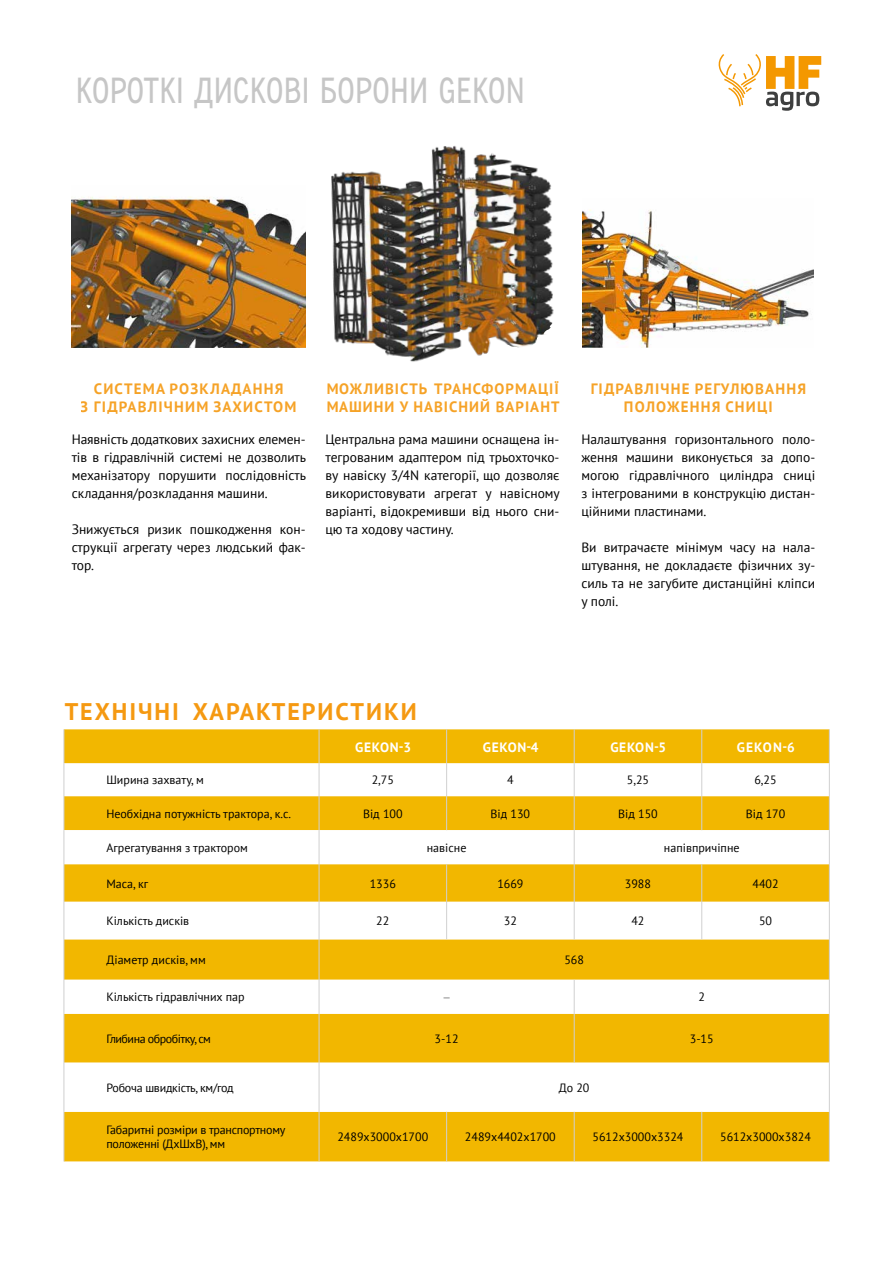
<style>
.page{position:relative;width:893px;height:1263px;background:#fff}
.page>*{position:absolute;margin:0;border:0;box-sizing:border-box;transform-origin:0 0}
.t1{font:36.15px "Leftonade";letter-spacing:.01em;color:#c6c6c6;scale:.87 1}
.t2{font:700 24px "PT Sans";letter-spacing:.08em;color:#f59911}
.t3{font:700 15px/18px "PT Sans";letter-spacing:.08em;color:#f59911;text-align:center}
.t4{font:13.5px/18px "PT Sans";color:#000;text-align:justify}
.t5{font:700 13.5px "PT Sans";letter-spacing:.05em;color:#fff}
.t6{font:12px "PT Sans";color:#000}
.t7{font:12px/13.5px "PT Sans";letter-spacing:-.02em;color:#000}
.t8{font:12px "PT Sans";letter-spacing:-.04em;color:#000}
.t9{font:100 condensed 12px "Helvetica Neue LT Std";color:#000}
</style>
<div class="page">
<svg style="left:718px;top:54px;width:103px;height:57px"></svg>
<img style="left:582px;top:209px;width:231px;height:139px">
<img style="left:72px;top:196px;width:234px;height:152px">
<img style="left:331px;top:145px;width:223px;height:217px">
<svg style="left:503px;top:320px;width:51px;height:42px"></svg>
<div style="left:65px;top:729px;width:764px;height:432px;background:#f2b700"></div>
<svg style="left:65px;top:763px;width:764px;height:349px"></svg>
<svg style="left:65px;top:830px;width:764px;height:109px"></svg>
<hr style="left:64px;top:729px;width:1px;height:34px;background:#d0d0d0">
<hr style="left:319px;top:729px;width:1px;height:34px;background:#d0d0d0">
<hr style="left:446px;top:729px;width:1px;height:34px;background:#d0d0d0">
<hr style="left:574px;top:729px;width:1px;height:34px;background:#d0d0d0">
<hr style="left:701px;top:729px;width:1px;height:34px;background:#d0d0d0">
<hr style="left:829px;top:729px;width:1px;height:34px;background:#d0d0d0">
<hr style="left:701px;top:763px;width:1px;height:33px;background:#d0d0d0">
<hr style="left:829px;top:763px;width:1px;height:33px;background:#d0d0d0">
<hr style="left:64px;top:796px;width:1px;height:34px;background:#d0d0d0">
<hr style="left:319px;top:796px;width:1px;height:34px;background:#d0d0d0">
<hr style="left:701px;top:796px;width:1px;height:34px;background:#d0d0d0">
<hr style="left:829px;top:796px;width:1px;height:34px;background:#d0d0d0">
<hr style="left:829px;top:830px;width:1px;height:34px;background:#d0d0d0">
<hr style="left:64px;top:864px;width:1px;height:38px;background:#d0d0d0">
<hr style="left:319px;top:864px;width:1px;height:38px;background:#d0d0d0">
<hr style="left:829px;top:864px;width:1px;height:38px;background:#d0d0d0">
<hr style="left:701px;top:902px;width:1px;height:37px;background:#d0d0d0">
<hr style="left:829px;top:902px;width:1px;height:37px;background:#d0d0d0">
<hr style="left:64px;top:939px;width:1px;height:41px;background:#d0d0d0">
<hr style="left:319px;top:939px;width:1px;height:41px;background:#d0d0d0">
<hr style="left:829px;top:939px;width:1px;height:41px;background:#d0d0d0">
<hr style="left:64px;top:1014px;width:1px;height:49px;background:#d0d0d0">
<hr style="left:319px;top:1014px;width:1px;height:49px;background:#d0d0d0">
<hr style="left:829px;top:1014px;width:1px;height:49px;background:#d0d0d0">
<hr style="left:64px;top:1112px;width:1px;height:49px;background:#d0d0d0">
<hr style="left:319px;top:1112px;width:1px;height:49px;background:#d0d0d0">
<hr style="left:446px;top:1112px;width:1px;height:49px;background:#d0d0d0">
<hr style="left:574px;top:1112px;width:1px;height:49px;background:#d0d0d0">
<hr style="left:701px;top:1112px;width:1px;height:49px;background:#d0d0d0">
<hr style="left:829px;top:1112px;width:1px;height:49px;background:#d0d0d0">
<hr style="left:64px;top:763px;width:1px;height:33px;background:#d0d0d0">
<hr style="left:319px;top:763px;width:1px;height:33px;background:#d0d0d0">
<hr style="left:64px;top:830px;width:1px;height:34px;background:#d0d0d0">
<hr style="left:319px;top:830px;width:1px;height:34px;background:#d0d0d0">
<hr style="left:701px;top:864px;width:1px;height:38px;background:#d0d0d0">
<hr style="left:64px;top:902px;width:1px;height:37px;background:#d0d0d0">
<hr style="left:319px;top:902px;width:1px;height:37px;background:#d0d0d0">
<hr style="left:64px;top:980px;width:1px;height:34px;background:#d0d0d0">
<hr style="left:319px;top:980px;width:1px;height:34px;background:#d0d0d0">
<hr style="left:829px;top:980px;width:1px;height:34px;background:#d0d0d0">
<hr style="left:64px;top:1063px;width:1px;height:49px;background:#d0d0d0">
<hr style="left:319px;top:1063px;width:1px;height:49px;background:#d0d0d0">
<hr style="left:829px;top:1063px;width:1px;height:49px;background:#d0d0d0">
<hr style="left:446px;top:763px;width:1px;height:33px;background:#d0d0d0">
<hr style="left:574px;top:864px;width:1px;height:38px;background:#d0d0d0">
<hr style="left:446px;top:902px;width:1px;height:37px;background:#d0d0d0">
<hr style="left:574px;top:763px;width:1px;height:33px;background:#d0d0d0">
<hr style="left:446px;top:796px;width:1px;height:34px;background:#d0d0d0">
<hr style="left:574px;top:796px;width:1px;height:34px;background:#d0d0d0">
<hr style="left:574px;top:830px;width:1px;height:34px;background:#d0d0d0">
<hr style="left:446px;top:864px;width:1px;height:38px;background:#d0d0d0">
<hr style="left:574px;top:902px;width:1px;height:37px;background:#d0d0d0">
<hr style="left:574px;top:980px;width:1px;height:34px;background:#d0d0d0">
<hr style="left:574px;top:1014px;width:1px;height:49px;background:#d0d0d0">
<h1 class="t1" style="left:76px;top:63px;width:518px">КОРОТКІ ДИСКОВІ БОРОНИ GEKON</h1>
<p class="t3" style="left:81px;top:380px;width:217px">СИСТЕМА РОЗКЛАДАННЯ<br>З ГІДРАВЛІЧНИМ ЗАХИСТОМ</p>
<p class="t3" style="left:326px;top:380px;width:235px;text-align:left">МОЖЛИВІСТЬ ТРАНСФОРМАЦІЇ<br>МАШИНИ У НАВІСНИЙ ВАРІАНТ</p>
<p class="t3" style="left:590px;top:380px;width:217px">ГІДРАВЛІЧНЕ РЕГУЛЮВАННЯ<br>ПОЛОЖЕННЯ СНИЦІ</p>
<p class="t4" style="left:72px;top:430px;width:236px">Наявність додаткових захисних елемен&shy;тів в гідравлічній системі не дозволить механізатору порушити послідовність складання/розкладання машини.</p>
<p class="t4" style="left:72px;top:520px;width:235px">Знижується ризик пошкодження кон&shy;струкції агрегату через людський фак&shy;тор.</p>
<p class="t4" style="left:326px;top:430px;width:236px">Центральна рама машини оснащена ін&shy;тегрованим адаптером під трьохточко&shy;ву навіску 3/4N категорії, що дозволяє використовувати агрегат у навісному варіанті, відокремивши від нього сни&shy;цю та ходову частину.</p>
<p class="t4" style="left:581px;top:430px;width:235px">Налаштування горизонтального поло&shy;ження машини виконується за допо&shy;могою гідравлічного циліндра сниці з інтегрованими в конструкцію дистан&shy;ційними пластинами.</p>
<p class="t4" style="left:581px;top:538px;width:235px">Ви витрачаєте мінімум часу на нала&shy;штування, не докладаєте фізичних зу&shy;силь та не загубите дистанційні кліпси у полі.</p>
<h2 class="t2" style="left:65px;top:696px;width:354px">ТЕХНІЧНІ ХАРАКТЕРИСТИКИ</h2>
<p class="t5" style="left:355px;top:738px;width:57px">GEKON-3</p>
<p class="t5" style="left:483px;top:738px;width:57px">GEKON-4</p>
<p class="t5" style="left:610px;top:738px;width:57px">GEKON-5</p>
<p class="t5" style="left:737px;top:738px;width:60px">GEKON-6</p>
<p class="t6" style="left:106px;top:772px;width:99px">Ширина захвату, м</p>
<p class="t6" style="left:372px;top:772px;width:24px">2,75</p>
<p class="t6" style="left:507px;top:772px;width:8px">4</p>
<p class="t6" style="left:627px;top:772px;width:24px">5,25</p>
<p class="t6" style="left:754px;top:772px;width:24px">6,25</p>
<p class="t6" style="left:106px;top:806px;width:186px">Необхідна потужність трактора, к.с.</p>
<p class="t6" style="left:363px;top:806px;width:41px">Від 100</p>
<p class="t6" style="left:491px;top:806px;width:41px">Від 130</p>
<p class="t6" style="left:618px;top:806px;width:41px">Від 150</p>
<p class="t6" style="left:746px;top:806px;width:41px">Від 170</p>
<p class="t6" style="left:106px;top:840px;width:143px">Агрегатування з трактором</p>
<p class="t6" style="left:427px;top:840px;width:41px">навісне</p>
<p class="t6" style="left:664px;top:840px;width:77px">напівпричіпне</p>
<p class="t6" style="left:106px;top:876px;width:43px">Маса, кг</p>
<p class="t6" style="left:370px;top:876px;width:28px">1336</p>
<p class="t6" style="left:497px;top:876px;width:28px">1669</p>
<p class="t6" style="left:625px;top:876px;width:28px">3988</p>
<p class="t6" style="left:752px;top:876px;width:28px">4402</p>
<p class="t6" style="left:106px;top:913px;width:84px">Кількість дисків</p>
<p class="t6" style="left:376px;top:913px;width:15px">22</p>
<p class="t6" style="left:504px;top:913px;width:15px">32</p>
<p class="t6" style="left:631px;top:913px;width:15px">42</p>
<p class="t6" style="left:759px;top:913px;width:15px">50</p>
<p class="t6" style="left:106px;top:952px;width:101px">Діаметр дисків, мм</p>
<p class="t6" style="left:564px;top:952px;width:21px">568</p>
<p class="t6" style="left:106px;top:989px;width:140px">Кількість гідравлічних пар</p>
<p class="t9" style="left:443px;top:990px;width:9px">−</p>
<p class="t6" style="left:698px;top:989px;width:8px">2</p>
<p class="t8" style="left:106px;top:1031px;width:106px">Глибина обробітку, см</p>
<p class="t6" style="left:435px;top:1031px;width:25px">3-12</p>
<p class="t6" style="left:690px;top:1031px;width:25px">3-15</p>
<p class="t7" style="left:106px;top:1080px;width:129px">Робоча швидкість, км/год</p>
<p class="t6" style="left:559px;top:1080px;width:32px">До 20</p>
<p class="t7" style="left:106px;top:1123px;width:180px">Габаритні розміри в транспортному положенні (ДхШхВ), мм</p>
<p class="t6" style="left:337px;top:1129px;width:92px">2489x3000x1700</p>
<p class="t6" style="left:465px;top:1129px;width:92px">2489x4402x1700</p>
<p class="t6" style="left:593px;top:1129px;width:92px">5612x3000x3324</p>
<p class="t6" style="left:720px;top:1129px;width:92px">5612x3000x3824</p>
</div>
